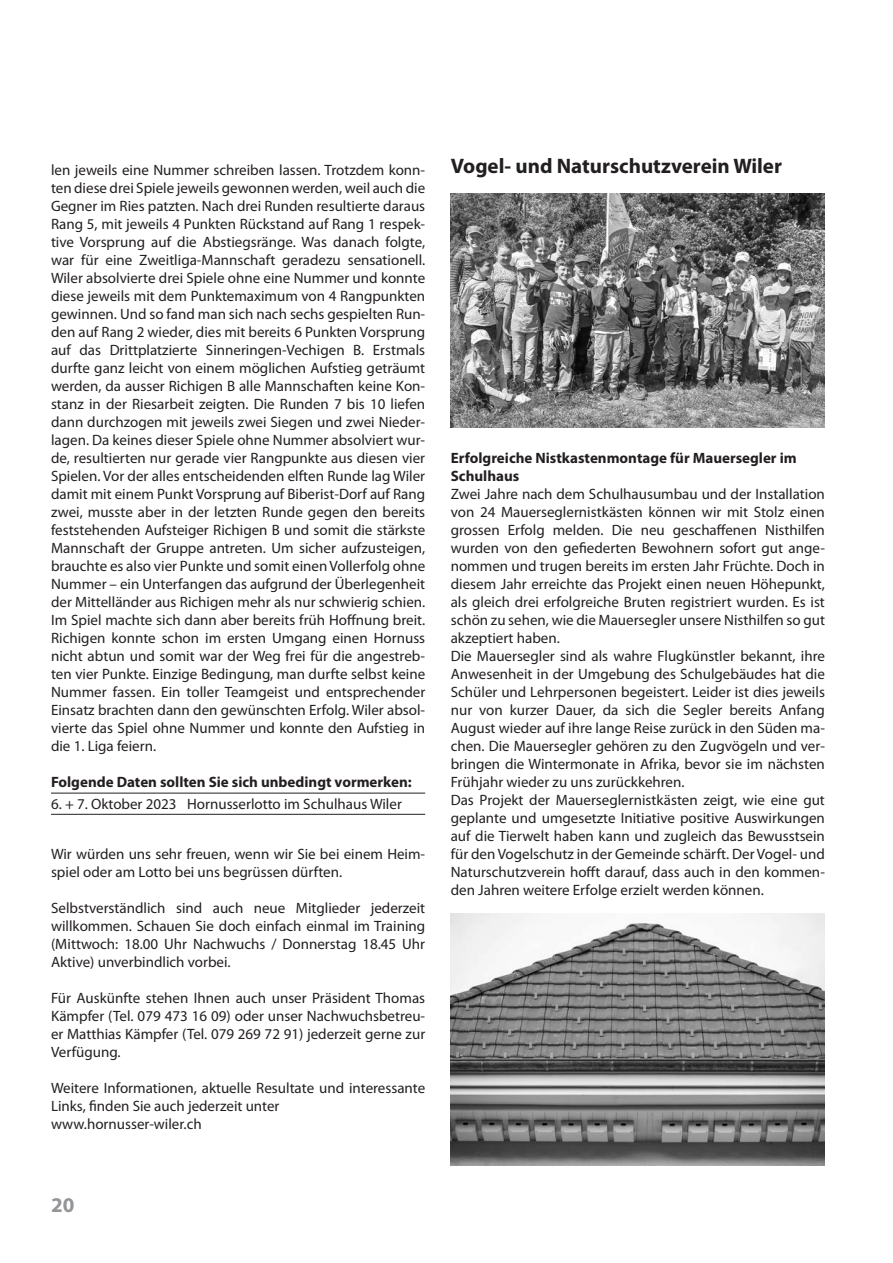
<style>
.page{position:relative;width:893px;height:1263px;background:#fff}
.page>*{position:absolute;margin:0;border:0;box-sizing:border-box;transform-origin:0 0}
.titel_bericht{font:700 21px "Myriad Pro";color:#231f20}
.t1{font:700 21px "Myriad Pro";color:#939598}
.gs{font:15px/18px "Myriad Pro";color:#231f20;text-align:justify}
.gs_fett{font:700 15px/18px "Myriad Pro";color:#231f20}
.gs_fett_tabelle_landfrauen_kirchgemeinde{font:700 15px "Myriad Pro";color:#231f20}
.gs_tabelle_landfrauen_kirchgemeinde{font:15px "Myriad Pro";color:#231f20}
</style>
<div class="page">
<hr style="left:51px;top:793px;width:374px;height:1px;background:#231f20">
<hr style="left:51px;top:814px;width:374px;height:1px;background:#231f20">
<img style="left:451px;top:193px;width:374px;height:234px">
<img style="left:451px;top:913px;width:374px;height:252px">
<p class="gs" style="left:51px;top:162px;width:376px">len jeweils eine Nummer schreiben lassen. Trotzdem konn&shy;ten diese drei Spiele jeweils gewonnen werden, weil auch die Gegner im Ries patzten. Nach drei Runden resultierte daraus Rang 5, mit jeweils 4 Punkten Rückstand auf Rang 1 respek&shy;tive Vorsprung auf die Abstiegsränge. Was danach folgte, war für eine Zweitliga-Mannschaft geradezu sensationell.<br>Wiler absolvierte drei Spiele ohne eine Nummer und konnte diese jeweils mit dem Punktemaximum von 4 Rangpunkten gewinnen. Und so fand man sich nach sechs gespielten Run&shy;den auf Rang 2 wieder, dies mit bereits 6 Punkten Vorsprung auf das Drittplatzierte Sinneringen-Vechigen B. Erstmals durfte ganz leicht von einem möglichen Aufstieg geträumt werden, da ausser Richigen B alle Mannschaften keine Kon&shy;stanz in der Riesarbeit zeigten. Die Runden 7 bis 10 liefen dann durchzogen mit jeweils zwei Siegen und zwei Nieder&shy;lagen. Da keines dieser Spiele ohne Nummer absolviert wur&shy;de, resultierten nur gerade vier Rangpunkte aus diesen vier Spielen. Vor der alles entscheidenden elften Runde lag Wiler damit mit einem Punkt Vorsprung auf Biberist-Dorf auf Rang zwei, musste aber in der letzten Runde gegen den bereits feststehenden Aufsteiger Richigen B und somit die stärkste Mannschaft der Gruppe antreten. Um sicher aufzusteigen, brauchte es also vier Punkte und somit einen Vollerfolg ohne Nummer – ein Unterfangen das aufgrund der Überlegenheit der Mittelländer aus Richigen mehr als nur schwierig schien.<br>Im Spiel machte sich dann aber bereits früh Hoffnung breit.<br>Richigen konnte schon im ersten Umgang einen Hornuss nicht abtun und somit war der Weg frei für die angestreb&shy;ten vier Punkte. Einzige Bedingung, man durfte selbst keine Nummer fassen. Ein toller Teamgeist und entsprechender Einsatz brachten dann den gewünschten Erfolg. Wiler absol&shy;vierte das Spiel ohne Nummer und konnte den Aufstieg in die 1. Liga feiern.</p>
<p class="gs_fett_tabelle_landfrauen_kirchgemeinde" style="left:51px;top:774px;width:362px">Folgende Daten sollten Sie sich unbedingt vormerken:</p>
<p class="gs_tabelle_landfrauen_kirchgemeinde" style="left:51px;top:795px;width:352px">6. + 7. Oktober 2023 Hornusserlotto im Schulhaus Wiler</p>
<p class="gs" style="left:51px;top:846px;width:376px">Wir würden uns sehr freuen, wenn wir Sie bei einem Heim&shy;spiel oder am Lotto bei uns begrüssen dürften.</p>
<p class="gs" style="left:51px;top:900px;width:376px">Selbstverständlich sind auch neue Mitglieder jederzeit willkommen. Schauen Sie doch einfach einmal im Training (Mittwoch: 18.00 Uhr Nachwuchs / Donnerstag 18.45 Uhr Aktive) unverbindlich vorbei.</p>
<p class="gs" style="left:51px;top:990px;width:376px">Für Auskünfte stehen Ihnen auch unser Präsident Thomas Kämpfer (Tel. 079 473 16 09) oder unser Nachwuchsbetreu&shy;er Matthias Kämpfer (Tel. 079 269 72 91) jederzeit gerne zur Verfügung.</p>
<p class="gs" style="left:51px;top:1080px;width:376px">Weitere Informationen, aktuelle Resultate und interessante<br>Links, finden Sie auch jederzeit unter</p>
<p class="gs" style="left:51px;top:1116px;width:152px">www.hornusser-wiler.ch</p>
<p class="titel_bericht" style="left:451px;top:154px;width:333px">Vogel- und Naturschutzverein Wiler</p>
<p class="gs_fett" style="left:451px;top:449px;width:347px">Erfolgreiche Nistkastenmontage für Mauersegler im<br>Schulhaus</p>
<p class="gs" style="left:451px;top:486px;width:376px">Zwei Jahre nach dem Schulhausumbau und der Installation von 24 Mauerseglernistkästen können wir mit Stolz einen grossen Erfolg melden. Die neu geschaffenen Nisthilfen wurden von den gefiederten Bewohnern sofort gut ange&shy;nommen und trugen bereits im ersten Jahr Früchte. Doch in diesem Jahr erreichte das Projekt einen neuen Höhepunkt, als gleich drei erfolgreiche Bruten registriert wurden. Es ist schön zu sehen, wie die Mauersegler unsere Nisthilfen so gut akzeptiert haben.</p>
<p class="gs" style="left:451px;top:648px;width:376px">Die Mauersegler sind als wahre Flugkünstler bekannt, ihre Anwesenheit in der Umgebung des Schulgebäudes hat die Schüler und Lehrpersonen begeistert. Leider ist dies jeweils nur von kurzer Dauer, da sich die Segler bereits Anfang August wieder auf ihre lange Reise zurück in den Süden ma&shy;chen. Die Mauersegler gehören zu den Zugvögeln und ver&shy;bringen die Wintermonate in Afrika, bevor sie im nächsten Frühjahr wieder zu uns zurückkehren.</p>
<p class="gs" style="left:451px;top:792px;width:376px">Das Projekt der Mauerseglernistkästen zeigt, wie eine gut geplante und umgesetzte Initiative positive Auswirkungen auf die Tierwelt haben kann und zugleich das Bewusstsein für den Vogelschutz in der Gemeinde schärft. Der Vogel- und Naturschutzverein hofft darauf, dass auch in den kommen&shy;den Jahren weitere Erfolge erzielt werden können.</p>
<h1 class="t1" style="left:51px;top:1193px;width:25px">20</h1>
</div>
